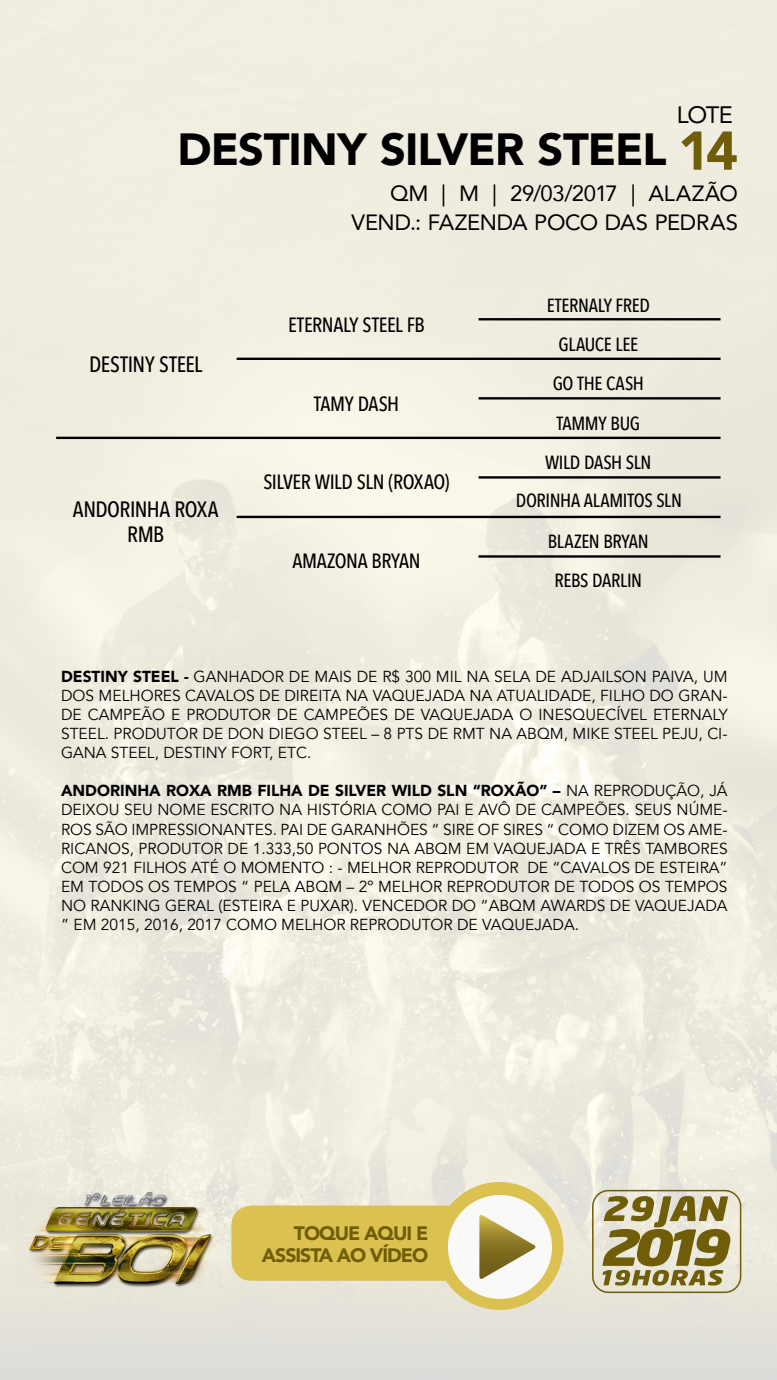
<style>
.page{position:relative;width:777px;height:1380px;background:#fff}
.page>*{position:absolute;margin:0;border:0;box-sizing:border-box;transform-origin:0 0}
.t1{font:900 53.97px "Avenir";color:#6f5d07}
.t2{font:900 45px "Avenir";letter-spacing:-.02em;color:#000}
.t3{font:23.76px "Avenir";color:#000}
.t4{font:500 22.17px/25.3px "Avenir Next Condensed";letter-spacing:-.025em;color:#000;text-align:center}
.t5{font:22.08px/29.5px "Avenir";letter-spacing:-.01em;color:#000;text-align:right}
.t6{font:500 20.58px "Avenir Next Condensed";letter-spacing:-.02em;color:#000}
.t7{font:900 19.47px/21.9px "Avenir";letter-spacing:-.05em;color:#6f5d07;text-align:right}
.t8{font:500 18.99px/39.4px "Avenir Next Condensed";letter-spacing:-.02em;color:#000;text-align:center}
.t9{font:15.9px/19.1px "Avenir";color:#000;text-align:justify}
.s1{font-weight:900}
</style>
<div class="page">
<img style="left:0;top:0;width:776px;height:1380px">
<hr style="left:56px;top:437px;width:664px;height:2px;background:#000">
<hr style="left:236px;top:516px;width:484px;height:2px;background:#000">
<hr style="left:236px;top:358px;width:484px;height:2px;background:#000">
<hr style="left:478px;top:318px;width:242px;height:2px;background:#000">
<hr style="left:478px;top:397px;width:242px;height:3px;background:#000">
<hr style="left:478px;top:476px;width:242px;height:3px;background:#000">
<hr style="left:478px;top:555px;width:242px;height:3px;background:#000">
<img style="left:15px;top:1191px;width:206px;height:97px">
<div style="left:592px;top:1190px;width:149px;height:103px;border:2px solid #6f5d07;border-radius:16px"></div>
<svg style="left:602px;top:1196px;width:128px;height:90px;background:#a99e6b"></svg>
<svg style="left:231px;top:1182px;width:332px;height:128px;background:#e0d296"></svg>
<h3 class="t3" style="left:676px;top:96px;width:58px">LOTE</h3>
<h1 class="t1" style="left:678px;top:105px;width:61px">14</h1>
<h2 class="t2" style="left:177px;top:111px;width:490px">DESTINY SILVER STEEL</h2>
<h3 class="t5" style="left:351px;top:178px;width:388px">QM | M | 29/03/2017 | ALAZÃO<br>VEND.: FAZENDA POCO DAS PEDRAS</h3>
<h3 class="t4" style="left:89px;top:352px;width:115px">DESTINY STEEL</h3>
<h3 class="t4" style="left:73px;top:496px;width:147px">ANDORINHA ROXA<br>RMB</h3>
<p class="t6" style="left:288px;top:312px;width:138px">ETERNALY STEEL FB</p>
<p class="t6" style="left:314px;top:391px;width:87px">TAMY DASH</p>
<p class="t6" style="left:263px;top:470px;width:187px">SILVER WILD SLN (ROXAO)</p>
<p class="t6" style="left:292px;top:549px;width:130px">AMAZONA BRYAN</p>
<p class="t8" style="left:545px;top:285px;width:108px">ETERNALY FRED<br>GLAUCE LEE<br>GO THE CASH<br>TAMMY BUG<br>WILD DASH SLN</p>
<p class="t8" style="left:515px;top:479px;width:167px;line-height:41px">DORINHA ALAMITOS SLN<br>BLAZEN BRYAN</p>
<p class="t8" style="left:554px;top:561px;width:89px">REBS DARLIN</p>
<p class="t9" style="left:61px;top:667px;width:668px"><span class="s1">DESTINY STEEL -</span> GANHADOR DE MAIS DE R$ 300 MIL NA SELA DE ADJAILSON PAIVA, UM DOS MELHORES CAVALOS DE DIREITA NA VAQUEJADA NA ATUALIDADE, FILHO DO GRAN-DE CAMPEÃO E PRODUTOR DE CAMPEÕES DE VAQUEJADA O INESQUECÍVEL ETERNALY STEEL. PRODUTOR DE DON DIEGO STEEL – 8 PTS DE RMT NA ABQM, MIKE STEEL PEJU, CI-GANA STEEL, DESTINY FORT, ETC.</p>
<p class="t9" style="left:61px;top:782px;width:668px"><span class="s1">ANDORINHA ROXA RMB FILHA DE SILVER WILD SLN “ROXÃO” –</span> NA REPRODUÇÃO, JÁ DEIXOU SEU NOME ESCRITO NA HISTÓRIA COMO PAI E AVÔ DE CAMPEÕES. SEUS NÚME-ROS SÃO IMPRESSIONANTES. PAI DE GARANHÕES “ SIRE OF SIRES “ COMO DIZEM OS AME-RICANOS, PRODUTOR DE 1.333,50 PONTOS NA ABQM EM VAQUEJADA E TRÊS TAMBORES COM 921 FILHOS ATÉ O MOMENTO : - MELHOR REPRODUTOR DE “CAVALOS DE ESTEIRA” EM TODOS OS TEMPOS “ PELA ABQM – 2º MELHOR REPRODUTOR DE TODOS OS TEMPOS NO RANKING GERAL (ESTEIRA E PUXAR). VENCEDOR DO “ABQM AWARDS DE VAQUEJADA ” EM 2015, 2016, 2017 COMO MELHOR REPRODUTOR DE VAQUEJADA.</p>
<p class="t7" style="left:262px;top:1222px;width:168px">TOQUE AQUI E<br>ASSISTA AO VÍDEO</p>
</div>
